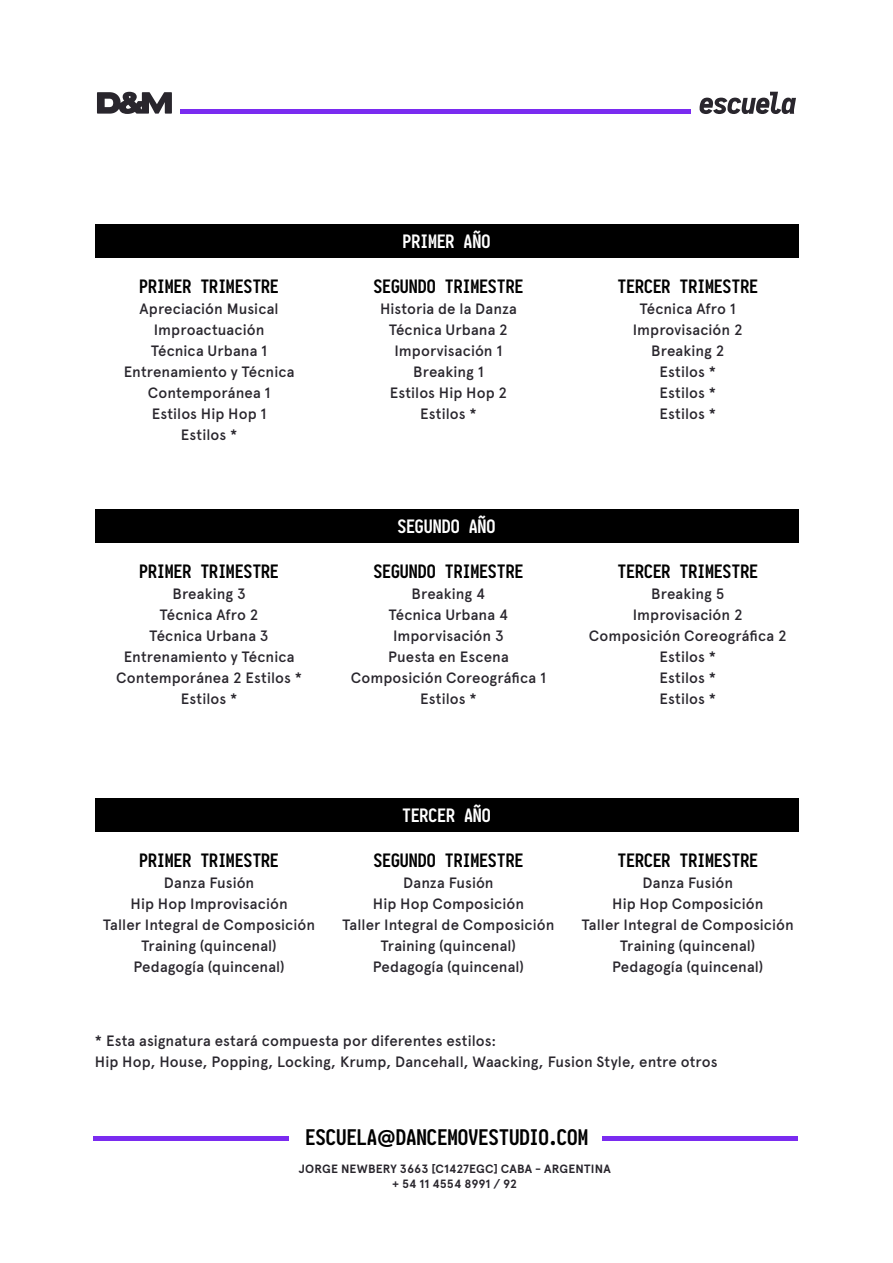
<style>
.page{position:relative;width:893px;height:1263px;background:#fff}
.page>*{position:absolute;margin:0;border:0;box-sizing:border-box;transform-origin:0 0}
.t1{font:700 21px "Iosevka";letter-spacing:-.01em;color:#000}
.t2{font:700 18px "Iosevka";letter-spacing:-.01em;color:#000}
.t3{font:700 18px "Iosevka";letter-spacing:-.01em;color:#fff}
.t4{font:500 15px/21px "Apercu Pro";letter-spacing:.005em;color:#29262d;text-align:center}
.t5{font:700 12px/15px "Apercu Pro";letter-spacing:.01em;color:#29262d;text-align:center}
.s1{font-family:"Apercu Pro";font-weight:500}
</style>
<div class="page">
<hr style="left:180px;top:109px;width:510px;height:4px;background:#7a2bf0">
<svg style="left:97px;top:92px;width:75px;height:22px"></svg>
<svg style="left:699px;top:92px;width:97px;height:22px"></svg>
<div style="left:93px;top:1136px;width:196px;height:5px;background:#7a2bf0"></div>
<div style="left:602px;top:1136px;width:196px;height:5px;background:#7a2bf0"></div>
<div style="left:95px;top:509px;width:703px;height:34px;background:#000"></div>
<div style="left:95px;top:798px;width:703px;height:34px;background:#000"></div>
<div style="left:95px;top:224px;width:703px;height:34px;background:#000"></div>
<p class="t2" style="left:139px;top:276px;width:141px">PRIMER TRIMESTRE</p>
<p class="t4" style="left:124px;top:298px;width:172px">Apreciación Musical<br>Improactuación<br>Técnica Urbana 1<br>Entrenamiento y Técnica<br>Contemporánea 1<br>Estilos Hip Hop 1<br>Estilos *</p>
<p class="t2" style="left:139px;top:561px;width:141px">PRIMER TRIMESTRE</p>
<p class="t4" style="left:116px;top:583px;width:187px">Breaking 3<br>Técnica Afro 2<br>Técnica Urbana 3<br>Entrenamiento y Técnica<br>Contemporánea 2 Estilos *<br>Estilos *</p>
<p class="t3" style="left:402px;top:231px;width:89px">PRIMER AÑO</p>
<p class="t2" style="left:374px;top:276px;width:151px">SEGUNDO TRIMESTRE</p>
<p class="t4" style="left:380px;top:298px;width:138px">Historia de la Danza<br>Técnica Urbana 2<br>Imporvisación 1<br>Breaking 1<br>Estilos Hip Hop 2<br>Estilos *</p>
<p class="t3" style="left:397px;top:516px;width:100px">SEGUNDO AÑO</p>
<p class="t2" style="left:374px;top:561px;width:151px">SEGUNDO TRIMESTRE</p>
<p class="t4" style="left:351px;top:583px;width:197px">Breaking 4<br>Técnica Urbana 4<br>Imporvisación 3<br>Puesta en Escena<br>Composición Coreográfica 1<br>Estilos *</p>
<p class="t2" style="left:618px;top:276px;width:142px">TERCER TRIMESTRE</p>
<p class="t4" style="left:633px;top:298px;width:111px">Técnica Afro 1<br>Improvisación 2<br>Breaking 2<br>Estilos *<br>Estilos *<br>Estilos *</p>
<p class="t2" style="left:618px;top:561px;width:142px">TERCER TRIMESTRE</p>
<p class="t4" style="left:589px;top:583px;width:199px">Breaking 5<br>Improvisación 2<br>Composición Coreográfica 2<br>Estilos *<br>Estilos *<br>Estilos *</p>
<p class="t2" style="left:139px;top:850px;width:141px">PRIMER TRIMESTRE</p>
<p class="t4" style="left:103px;top:872px;width:213px">Danza Fusión<br>Hip Hop Improvisación<br>Taller Integral de Composición<br>Training (quincenal)<br>Pedagogía (quincenal)</p>
<p class="t3" style="left:402px;top:805px;width:90px">TERCER AÑO</p>
<p class="t2" style="left:374px;top:850px;width:151px">SEGUNDO TRIMESTRE</p>
<p class="t4" style="left:342px;top:872px;width:213px">Danza Fusión<br>Hip Hop Composición<br>Taller Integral de Composición<br>Training (quincenal)<br>Pedagogía (quincenal)</p>
<p class="t2" style="left:618px;top:850px;width:142px">TERCER TRIMESTRE</p>
<p class="t4" style="left:582px;top:872px;width:213px">Danza Fusión<br>Hip Hop Composición<br>Taller Integral de Composición<br>Training (quincenal)<br>Pedagogía (quincenal)</p>
<p class="t4" style="left:95px;top:1030px;width:624px;text-align:left">* Esta asignatura estará compuesta por diferentes estilos:<br>Hip Hop, House, Popping, Locking, Krump, Dancehall, Waacking, Fusion Style, entre otros</p>
<h1 class="t1" style="left:305px;top:1126px;width:285px">ESCUELA<span class="s1">@</span>DANCEMOVESTUDIO.COM</h1>
<p class="t5" style="left:299px;top:1161px;width:313px">JORGE NEWBERY 3663 [C1427EGC] CABA - ARGENTINA + 54 11 4554 8991 / 92</p>
</div>
